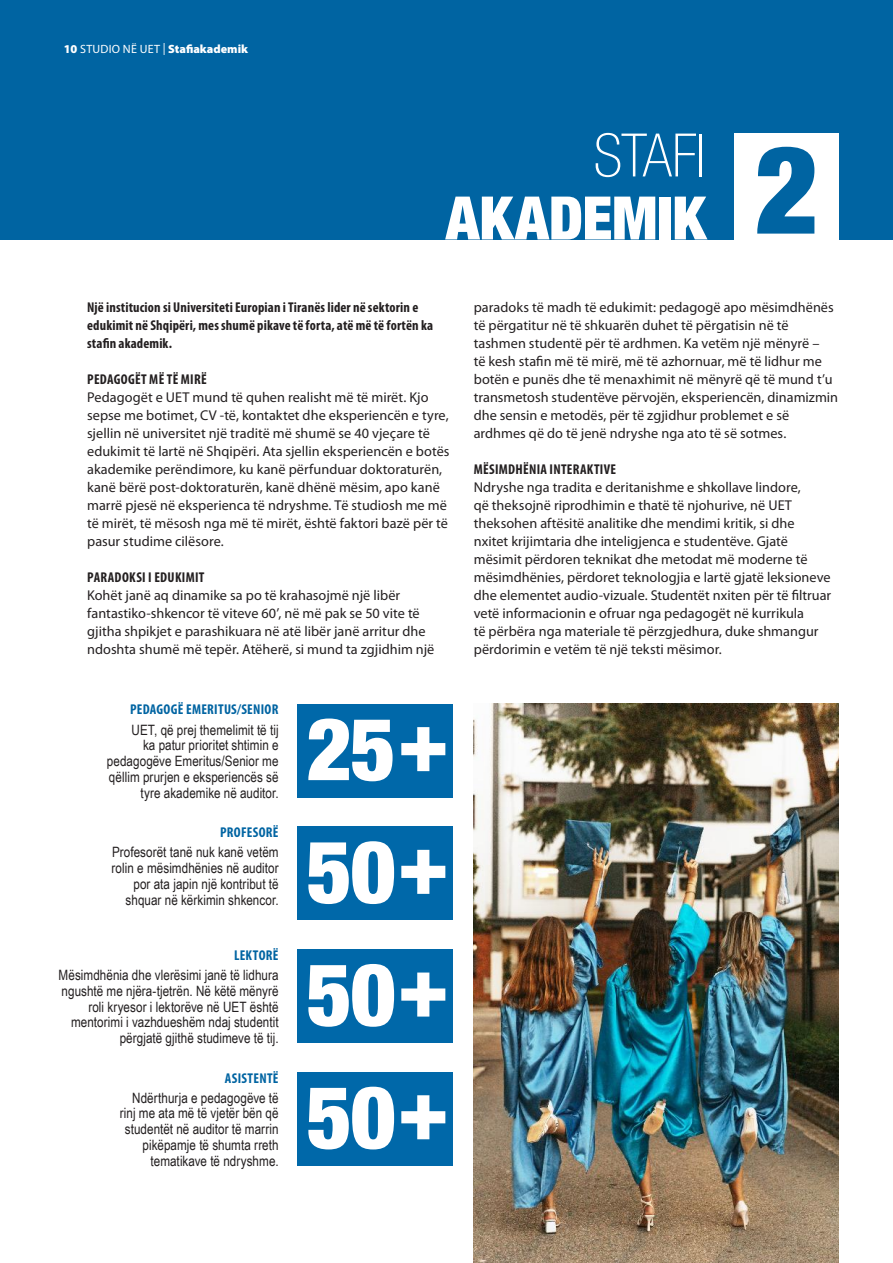
<style>
.page{position:relative;width:893px;height:1263px;background:#fff}
.page>*{position:absolute;margin:0;border:0;box-sizing:border-box;transform-origin:0 0}
.Tit_1{font:900 condensed 122.7px "Helvetica Neue";color:#0064a2}
.Tit_1-2{font:900 condensed 87px "Helvetica Neue";letter-spacing:-.015em;color:#fff}
.Tit_1-3{font:900 condensed 60px "Helvetica Neue";letter-spacing:-.005em;color:#fff}
.Tit_1-4{font:100 condensed 60px "Helvetica Neue";letter-spacing:-.01em;color:#fff}
.tekst{font:14.25px/18px "Myriad Pro";color:#231f20}
.tekst-2{font:14.25px/15.8px "Arial Narrow";letter-spacing:.005em;color:#231f20;text-align:right}
.tekst-3{font:700 condensed 14.25px/18px "Myriad Pro";letter-spacing:.01em;color:#231f20}
.tekst-4{font:700 condensed 14.25px "Myriad Pro";letter-spacing:.02em;color:#0064a2}
.t1{font:900 12px "Myriad Pro";color:#fff}
.s1{font-weight:400}
</style>
<div class="page">
<img style="left:474px;top:704px;width:365px;height:559px">
<div style="left:297px;top:704px;width:155px;height:94px;background:#0068a9"></div>
<div style="left:297px;top:826px;width:155px;height:94px;background:#0068a9"></div>
<div style="left:297px;top:949px;width:155px;height:94px;background:#0068a9"></div>
<div style="left:297px;top:1072px;width:155px;height:94px;background:#0068a9"></div>
<div style="left:0;top:0;width:893px;height:239px;background:#0064a2"></div>
<svg style="left:401px;top:727px;width:44px;height:44px"></svg>
<svg style="left:401px;top:850px;width:44px;height:44px"></svg>
<svg style="left:401px;top:972px;width:44px;height:44px"></svg>
<svg style="left:401px;top:1095px;width:44px;height:44px"></svg>
<div style="left:735px;top:134px;width:104px;height:106px;background:#fff"></div>
<p class="t1" style="left:64px;top:42px;width:186px">10 <span class="s1">STUDIO NË UET |</span> Stafiakademik</p>
<p class="Tit_1-4" style="left:594px;top:122px;width:114px">STAFI</p>
<p class="Tit_1-3" style="left:446px;top:181px;width:261px">AKADEMIK</p>
<p class="Tit_1" style="left:755px;top:114px;width:65px">2</p>
<p class="tekst-3" style="left:87px;top:298px;width:347px">Një institucion si Universiteti Europian i Tiranës lider në sektorin e edukimit në Shqipëri, mes shumë pikave të forta, atë më të fortën ka stafin akademik.</p>
<p class="tekst-3" style="left:87px;top:370px;width:121px">PEDAGOGËT MË TË MIRË</p>
<p class="tekst" style="left:87px;top:388px;width:364px">Pedagogët e UET mund të quhen realisht më të mirët. Kjo sepse me botimet, CV -të, kontaktet dhe eksperiencën e tyre, sjellin në universitet një traditë më shumë se 40 vjeçare të edukimit të lartë në Shqipëri. Ata sjellin eksperiencën e botës akademike perëndimore, ku kanë përfunduar doktoraturën, kanë bërë post-doktoraturën, kanë dhënë mësim, apo kanë marrë pjesë në eksperienca të ndryshme. Të studiosh me më të mirët, të mësosh nga më të mirët, është faktori bazë për të pasur studime cilësore.</p>
<p class="tekst-3" style="left:87px;top:568px;width:119px">PARADOKSI I EDUKIMIT</p>
<p class="tekst" style="left:87px;top:586px;width:349px">Kohët janë aq dinamike sa po të krahasojmë një libër fantastiko-shkencor të viteve 60’, në më pak se 50 vite të gjitha shpikjet e parashikuara në atë libër janë arritur dhe ndoshta shumë më tepër. Atëherë, si mund ta zgjidhim një</p>
<p class="tekst-4" style="left:130px;top:701px;width:150px">PEDAGOGË EMERITUS/SENIOR</p>
<p class="tekst-2" style="left:107px;top:721px;width:173px">UET, që prej themelimit të tij<br>ka patur prioritet shtimin e pedagogëve Emeritus/Senior me qëllim prurjen e eksperiencës së tyre akademike në auditor.</p>
<p class="tekst-4" style="left:220px;top:823px;width:60px">PROFESORË</p>
<p class="tekst-2" style="left:112px;top:844px;width:168px">Profesorët tanë nuk kanë vetëm rolin e mësimdhënies në auditor por ata japin një kontribut të shquar në kërkimin shkencor.</p>
<p class="tekst-4" style="left:234px;top:946px;width:46px">LEKTORË</p>
<p class="tekst-2" style="left:58px;top:966px;width:222px">Mësimdhënia dhe vlerësimi janë të lidhura ngushtë me njëra-tjetrën. Në këtë mënyrë roli kryesor i lektorëve në UET është mentorimi i vazhdueshëm ndaj studentit përgjatë gjithë studimeve të tij.</p>
<p class="tekst-4" style="left:225px;top:1069px;width:55px">ASISTENTË</p>
<p class="tekst-2" style="left:120px;top:1089px;width:160px">Ndërthurja e pedagogëve të rinj me ata më të vjetër bën që studentët në auditor të marrin pikëpamje të shumta rreth tematikave të ndryshme.</p>
<p class="Tit_1-2" style="left:307px;top:695px;width:91px">25</p>
<p class="Tit_1-2" style="left:307px;top:818px;width:91px">50</p>
<p class="Tit_1-2" style="left:307px;top:941px;width:91px">50</p>
<p class="Tit_1-2" style="left:307px;top:1064px;width:91px">50</p>
<p class="tekst" style="left:474px;top:298px;width:366px">paradoks të madh të edukimit: pedagogë apo mësimdhënës të përgatitur në të shkuarën duhet të përgatisin në të tashmen studentë për të ardhmen. Ka vetëm një mënyrë –<br>të kesh stafin më të mirë, më të azhornuar, më të lidhur me botën e punës dhe të menaxhimit në mënyrë që të mund t’u transmetosh studentëve përvojën, eksperiencën, dinamizmin dhe sensin e metodës, për të zgjidhur problemet e së ardhmes që do të jenë ndryshe nga ato të së sotmes.</p>
<p class="tekst-3" style="left:474px;top:460px;width:144px">MËSIMDHËNIA INTERAKTIVE</p>
<p class="tekst" style="left:474px;top:478px;width:359px">Ndryshe nga tradita e deritanishme e shkollave lindore,<br>që theksojnë riprodhimin e thatë të njohurive, në UET theksohen aftësitë analitike dhe mendimi kritik, si dhe nxitet krijimtaria dhe inteligjenca e studentëve. Gjatë mësimit përdoren teknikat dhe metodat më moderne të mësimdhënies, përdoret teknologjia e lartë gjatë leksioneve dhe elementet audio-vizuale. Studentët nxiten për të filtruar vetë informacionin e ofruar nga pedagogët në kurrikula<br>të përbëra nga materiale të përzgjedhura, duke shmangur përdorimin e vetëm të një teksti mësimor.</p>
</div>
